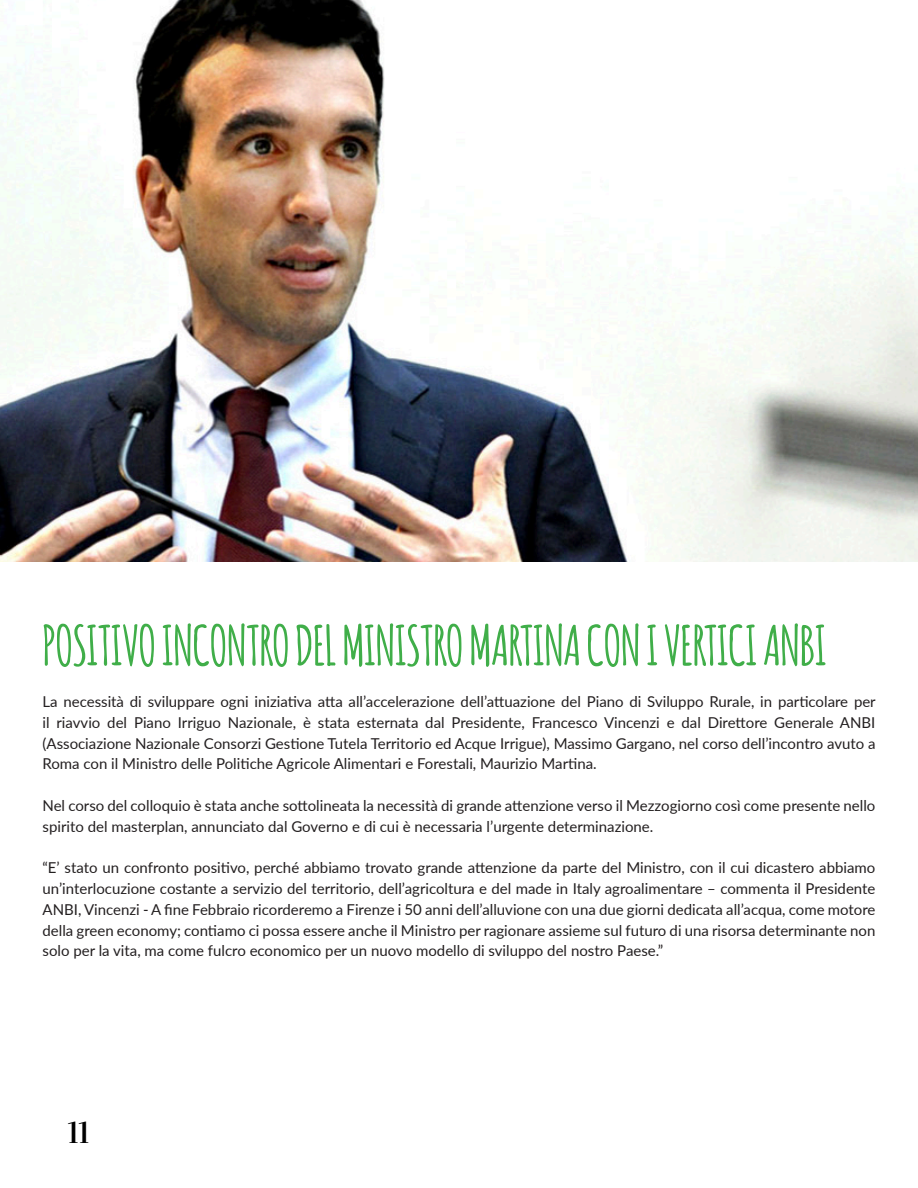
<style>
.page{position:relative;width:918px;height:1188px;background:#fff}
.page>*{position:absolute;margin:0;border:0;box-sizing:border-box;transform-origin:0 0}
.Article_Title_Primar{font:700 54px "Amatic";color:#40ae49}
.Author{font:30px "Vidaloka";color:#000}
.Body_Text{font:15px/20.9px "Lato";color:#231f20;text-align:justify}
</style>
<div class="page">
<img style="left:0;top:0;width:918px;height:562px">
<p class="Article_Title_Primar" style="left:43px;top:607px;width:785px">POSITIVO INCONTRO DEL MINISTRO MARTINA CON I VERTICI ANBI</p>
<p class="Body_Text" style="left:43px;top:691px;width:835px">La necessità di sviluppare ogni iniziativa atta all’accelerazione dell’attuazione del Piano di Sviluppo Rurale, in particolare per il riavvio del Piano Irriguo Nazionale, è stata esternata dal Presidente, Francesco Vincenzi e dal Direttore Generale ANBI (Associazione Nazionale Consorzi Gestione Tutela Territorio ed Acque Irrigue), Massimo Gargano, nel corso dell’incontro avuto a Roma con il Ministro delle Politiche Agricole Alimentari e Forestali, Maurizio Martina.</p>
<p class="Body_Text" style="left:43px;top:794px;width:834px">Nel corso del colloquio è stata anche sottolineata la necessità di grande attenzione verso il Mezzogiorno così come presente nello spirito del masterplan, annunciato dal Governo e di cui è necessaria l’urgente determinazione.</p>
<p class="Body_Text" style="left:43px;top:857px;width:834px">“E’ stato un confronto positivo, perché abbiamo trovato grande attenzione da parte del Ministro, con il cui dicastero abbiamo un’interlocuzione costante a servizio del territorio, dell’agricoltura e del made in Italy agroalimentare – commenta il Presidente ANBI, Vincenzi - A fine Febbraio ricorderemo a Firenze i 50 anni dell’alluvione con una due giorni dedicata all’acqua, come motore della green economy; contiamo ci possa essere anche il Ministro per ragionare assieme sul futuro di una risorsa determinante non solo per la vita, ma come fulcro economico per un nuovo modello di sviluppo del nostro Paese.”</p>
<p class="Author" style="left:68px;top:1115px;width:23px">11</p>
</div>
